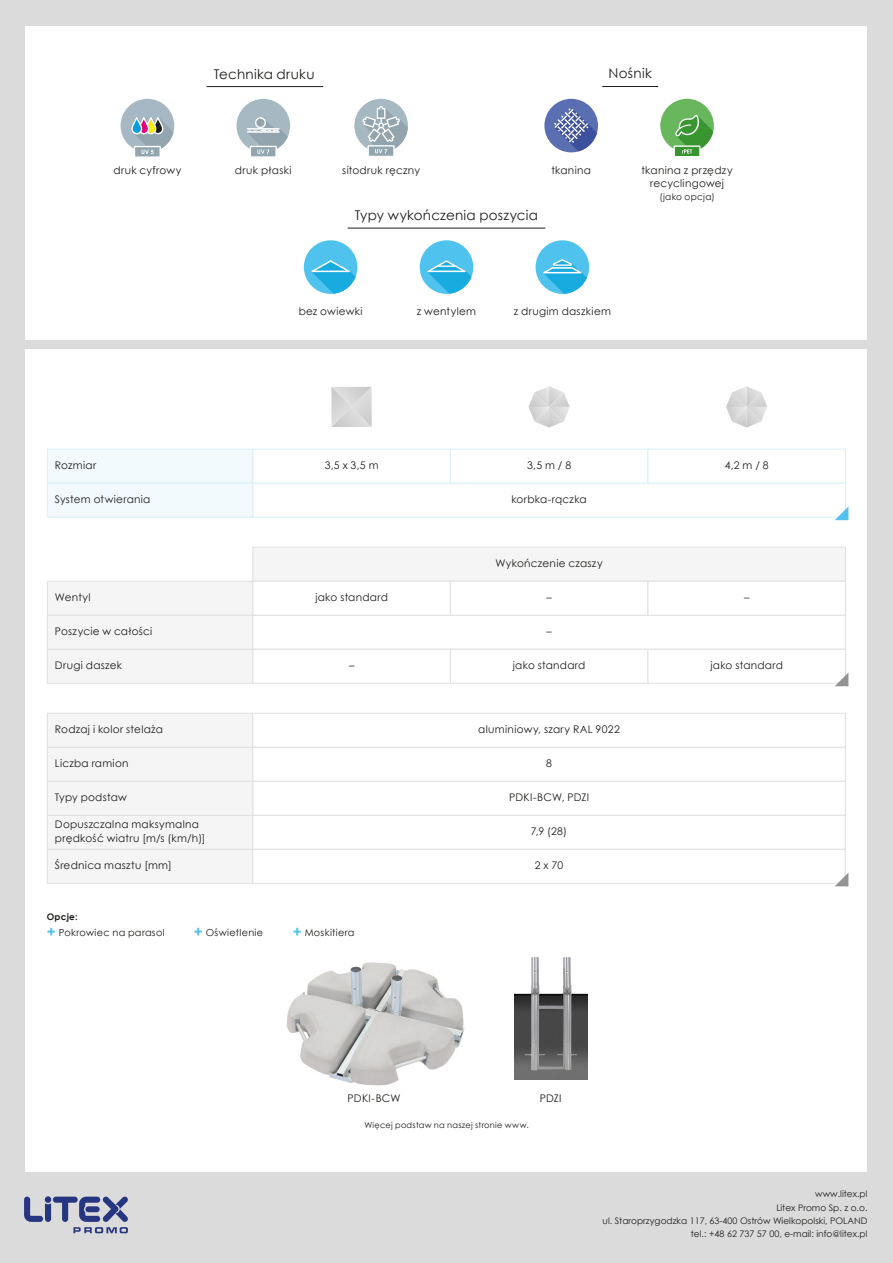
<style>
.page{position:relative;width:893px;height:1263px;background:#fff}
.page>*{position:absolute;margin:0;border:0;box-sizing:border-box;transform-origin:0 0}
.t1{font:13.5px "Century Gothic";letter-spacing:.02em;color:#1d1d1b}
.t2{font:10.5px/13.5px "Century Gothic";letter-spacing:.03em;color:#1d1d1b}
.t3{font:9.75px "Century Gothic";letter-spacing:.03em;color:#1d1d1b}
.t4{font:9px/13.4px "Century Gothic";color:#1d1d1b;text-align:right}
.t5{font:9px "Century Gothic";letter-spacing:.03em;color:#1d1d1b}
.t6{font:700 9px "Century Gothic";letter-spacing:.03em;color:#1d1d1b}
.t7{font:8.25px "Century Gothic";letter-spacing:.035em;color:#1d1d1b}
.s1{font-weight:700;font-size:15px;color:#4ac0ed}
</style>
<div class="page">
<div style="left:0;top:0;width:24px;height:1263px;background:#dbdbdb"></div>
<div style="left:867px;top:0;width:26px;height:1263px;background:#dbdbdb"></div>
<div style="left:0;top:1172px;width:893px;height:91px;background:#dbdbdb"></div>
<div style="left:0;top:0;width:893px;height:26px;background:#dbdbdb"></div>
<svg style="left:24px;top:1196px;width:104px;height:37px"></svg>
<div style="left:47px;top:649px;width:206px;height:35px;background:#f5f5f5;border:1px solid #e2e1e1"></div>
<div style="left:47px;top:449px;width:206px;height:34px;background:#f3fafe;border:1px solid #dbeff9"></div>
<div style="left:47px;top:483px;width:206px;height:34px;background:#f3fafe;border:1px solid #dbeff9"></div>
<div style="left:0;top:340px;width:893px;height:9px;background:#dbdbdb"></div>
<div style="left:47px;top:581px;width:206px;height:35px;background:#f5f5f5;border:1px solid #e2e1e1"></div>
<div style="left:252px;top:547px;width:594px;height:35px;background:#f5f5f5;border:1px solid #e2e1e1"></div>
<div style="left:47px;top:615px;width:206px;height:35px;background:#f5f5f5;border:1px solid #e2e1e1"></div>
<div style="left:47px;top:747px;width:206px;height:35px;background:#f5f5f5"></div>
<div style="left:47px;top:713px;width:206px;height:35px;background:#f5f5f5;border:1px solid #e2e1e1"></div>
<div style="left:252px;top:713px;width:594px;height:35px;background:#fff;border:1px solid #e2e1e1"></div>
<div style="left:252px;top:747px;width:594px;height:35px;background:#fff;border:1px solid #e2e1e1"></div>
<div style="left:252px;top:781px;width:594px;height:35px;background:#fff;border:1px solid #e2e1e1"></div>
<div style="left:47px;top:815px;width:206px;height:35px;background:#f5f5f5"></div>
<div style="left:47px;top:781px;width:206px;height:35px;background:#f5f5f5;border:1px solid #e2e1e1"></div>
<svg style="left:237px;top:99px;width:53px;height:58px"></svg>
<svg style="left:121px;top:99px;width:53px;height:58px"></svg>
<svg style="left:354px;top:99px;width:54px;height:57px"></svg>
<div style="left:47px;top:849px;width:206px;height:35px;background:#f5f5f5;border:1px solid #e2e1e1"></div>
<svg style="left:252px;top:814px;width:596px;height:72px"></svg>
<svg style="left:331px;top:387px;width:41px;height:40px;background:#d7d7d7"></svg>
<svg style="left:726px;top:386px;width:41px;height:41px"></svg>
<svg style="left:528px;top:386px;width:42px;height:41px"></svg>
<svg style="left:252px;top:448px;width:596px;height:72px"></svg>
<svg style="left:252px;top:580px;width:596px;height:106px"></svg>
<svg style="left:544px;top:99px;width:54px;height:53px"></svg>
<svg style="left:660px;top:99px;width:54px;height:57px"></svg>
<svg style="left:536px;top:240px;width:53px;height:54px"></svg>
<img style="left:286px;top:962px;width:179px;height:124px">
<img style="left:514px;top:957px;width:73px;height:122px">
<svg style="left:304px;top:240px;width:53px;height:54px"></svg>
<svg style="left:420px;top:240px;width:53px;height:54px"></svg>
<hr style="left:207px;top:86px;width:116px;height:1px;background:#1d1d1b">
<hr style="left:348px;top:228px;width:197px;height:1px;background:#1d1d1b">
<hr style="left:602px;top:86px;width:56px;height:1px;background:#1d1d1b">
<p class="t1" style="left:214px;top:64px;width:102px">Technika druku</p>
<p class="t1" style="left:609px;top:64px;width:45px">Nośnik</p>
<p class="t2" style="left:113px;top:163px;width:70px">druk cyfrowy</p>
<p class="t2" style="left:235px;top:163px;width:58px">druk płaski</p>
<p class="t2" style="left:342px;top:163px;width:79px">sitodruk ręczny</p>
<p class="t2" style="left:551px;top:163px;width:41px">tkanina</p>
<p class="t1" style="left:355px;top:206px;width:185px">Typy wykończenia poszycia</p>
<p class="t2" style="left:641px;top:163px;width:93px;text-align:center">tkanina z przędzy recyclingowej</p>
<p class="t5" style="left:659px;top:190px;width:57px">(jako opcja)</p>
<p class="t2" style="left:299px;top:305px;width:65px">bez owiewki</p>
<p class="t2" style="left:514px;top:305px;width:99px">z drugim daszkiem</p>
<p class="t2" style="left:417px;top:305px;width:61px">z wentylem</p>
<p class="t2" style="left:55px;top:458px;width:43px">Rozmiar</p>
<p class="t2" style="left:55px;top:492px;width:97px">System otwierania</p>
<p class="t2" style="left:511px;top:492px;width:77px">korbka-rączka</p>
<p class="t2" style="left:325px;top:458px;width:55px">3,5 x 3,5 m</p>
<p class="t2" style="left:527px;top:458px;width:46px">3,5 m / 8</p>
<p class="t2" style="left:725px;top:458px;width:45px">4,2 m / 8</p>
<p class="t2" style="left:55px;top:590px;width:37px">Wentyl</p>
<p class="t2" style="left:55px;top:624px;width:99px">Poszycie w całości</p>
<p class="t2" style="left:55px;top:658px;width:69px">Drugi daszek</p>
<p class="t2" style="left:55px;top:722px;width:110px">Rodzaj i kolor stelaża</p>
<p class="t2" style="left:55px;top:756px;width:75px">Liczba ramion</p>
<p class="t2" style="left:55px;top:790px;width:74px">Typy podstaw</p>
<p class="t2" style="left:55px;top:818px;width:152px">Dopuszczalna maksymalna prędkość wiatru [m/s (km/h)]</p>
<p class="t2" style="left:55px;top:858px;width:118px">Średnica masztu [mm]</p>
<p class="t2" style="left:315px;top:590px;width:74px">jako standard</p>
<p class="t2" style="left:349px;top:658px;width:7px">–</p>
<p class="t6" style="left:47px;top:910px;width:32px">Opcje:</p>
<p class="t3" style="left:47px;top:925px;width:119px"><span class="s1">+</span> Pokrowiec na parasol</p>
<p class="t3" style="left:194px;top:925px;width:71px"><span class="s1">+</span> Oświetlenie</p>
<p class="t3" style="left:293px;top:925px;width:63px"><span class="s1">+</span> Moskitiera</p>
<p class="t2" style="left:496px;top:557px;width:109px">Wykończenie czaszy</p>
<p class="t2" style="left:546px;top:590px;width:7px">–</p>
<p class="t2" style="left:546px;top:624px;width:7px">–</p>
<p class="t2" style="left:513px;top:658px;width:74px">jako standard</p>
<p class="t2" style="left:478px;top:722px;width:143px">aluminiowy, szary RAL 9022</p>
<p class="t2" style="left:546px;top:756px;width:7px">8</p>
<p class="t2" style="left:509px;top:790px;width:82px">PDKI-BCW, PDZI</p>
<p class="t2" style="left:531px;top:824px;width:38px">7,9 (28)</p>
<p class="t2" style="left:535px;top:858px;width:30px">2 x 70</p>
<p class="t2" style="left:348px;top:1091px;width:55px">PDKI-BCW</p>
<p class="t2" style="left:540px;top:1091px;width:23px">PDZI</p>
<p class="t7" style="left:364px;top:1119px;width:166px">Więcej podstaw na naszej stronie www.</p>
<p class="t2" style="left:744px;top:590px;width:7px">–</p>
<p class="t2" style="left:710px;top:658px;width:74px">jako standard</p>
<p class="t4" style="left:603px;top:1187px;width:266px">www.litex.pl<br>Litex Promo Sp. z o.o.<br>ul. Staroprzygodzka 117, 63-400 Ostrów Wielkopolski, POLAND tel.: +48 62 737 57 00, e-mail: info@litex.pl</p>
</div>
